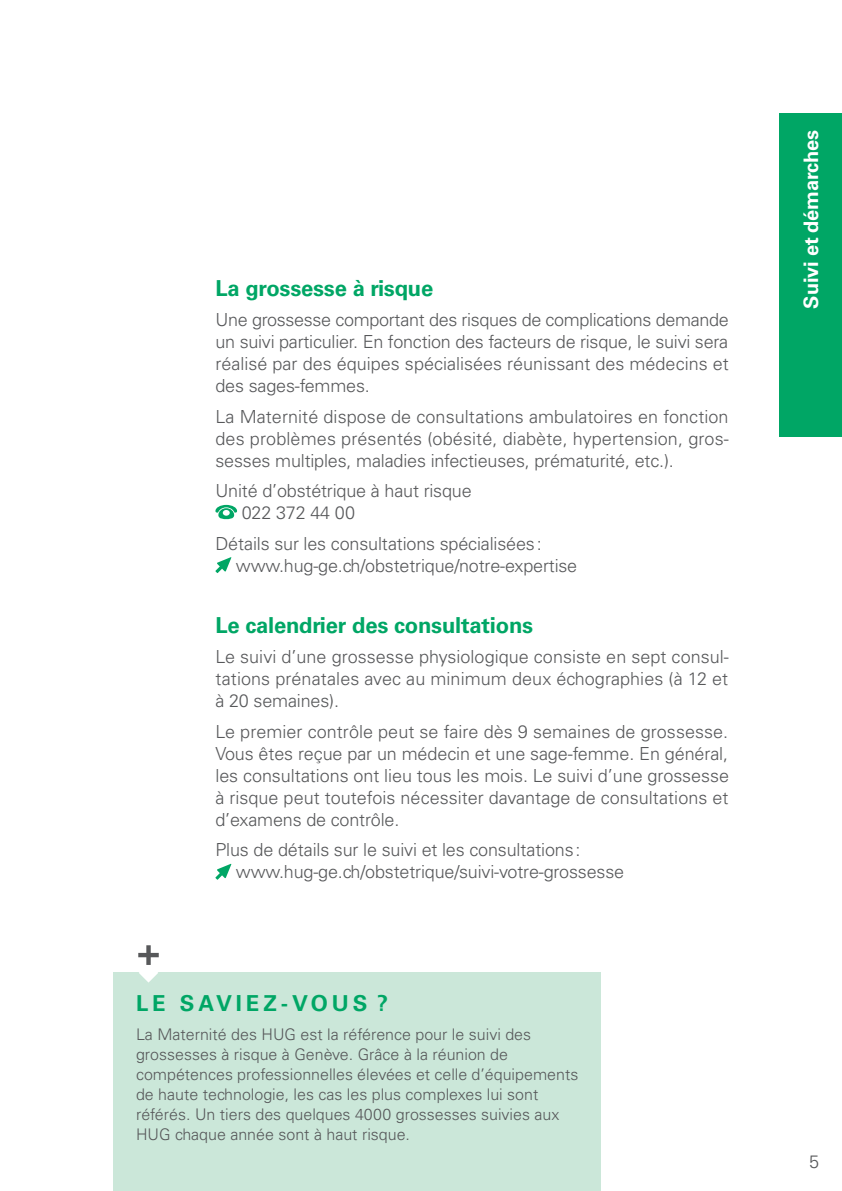
<style>
.page{position:relative;width:842px;height:1191px;background:#fff}
.page>*{position:absolute;margin:0;border:0;box-sizing:border-box;transform-origin:0 0}
.t1{font:700 22px "Univers LT Std";letter-spacing:-.01em;color:#00a665}
.t2{font:700 22px "Univers LT Std";letter-spacing:.18em;color:#00a665}
.t3{font:700 20px "Univers LT Std";letter-spacing:-.01em;color:#fff}
.t4{font:300 18px/22px "Univers LT Std";letter-spacing:-.01em;color:#57585a;text-align:justify}
.t5{font:300 16px/20px "Univers LT Std";color:#57585a}
</style>
<div class="page">
<svg style="left:215px;top:505px;width:22px;height:14px"></svg>
<svg style="left:215px;top:557px;width:16px;height:16px"></svg>
<svg style="left:215px;top:863px;width:16px;height:16px"></svg>
<div style="left:780px;top:113px;width:62px;height:324px;background:#00a665"></div>
<div style="left:113px;top:972px;width:488px;height:219px;background:#cbe7d9"></div>
<svg style="left:138px;top:945px;width:21px;height:37px"></svg>
<p class="t1" style="left:215px;top:275px;width:219px">La grossesse à risque</p>
<p class="t4" style="left:215px;top:309px;width:515px">Une grossesse comportant des risques de complications demande un suivi particulier. En fonction des facteurs de risque, le suivi sera réalisé par des équipes spécialisées réunissant des médecins et des sages-femmes.</p>
<p class="t4" style="left:215px;top:405px;width:515px">La Maternité dispose de consultations ambulatoires en fonction des problèmes présentés (obésité, diabète, hypertension, gros&shy;sesses multiples, maladies infectieuses, prématurité, etc.).</p>
<p class="t4" style="left:242px;top:480px;width:232px;text-indent:-26px">Unité d’obstétrique à haut risque<br>022 372 44 00</p>
<p class="t4" style="left:236px;top:532px;width:343px;text-indent:-21px">Détails sur les consultations spécialisées: www.hug-ge.ch/obstetrique/notre-expertise</p>
<p class="t1" style="left:215px;top:612px;width:319px">Le calendrier des consultations</p>
<p class="t4" style="left:215px;top:646px;width:515px">Le suivi d’une grossesse physiologique consiste en sept consul&shy;tations prénatales avec au minimum deux échographies (à 12 et à 20 semaines).</p>
<p class="t4" style="left:215px;top:720px;width:515px">Le premier contrôle peut se faire dès 9 semaines de grossesse.<br>Vous êtes reçue par un médecin et une sage-femme. En général, les consultations ont lieu tous les mois. Le suivi d’une grossesse à risque peut toutefois nécessiter davantage de consultations et d’examens de contrôle.</p>
<p class="t4" style="left:236px;top:839px;width:390px;text-indent:-21px">Plus de détails sur le suivi et les consultations: www.hug-ge.ch/obstetrique/suivi-votre-grossesse</p>
<p class="t2" style="left:136px;top:990px;width:254px">LE SAVIEZ-VOUS ?</p>
<p class="t5" style="left:136px;top:1024px;width:444px">La Maternité des HUG est la référence pour le suivi des grossesses à risque à Genève. Grâce à la réunion de compétences professionnelles élevées et celle d’équipements de haute technologie, les cas les plus complexes lui sont référés. Un tiers des quelques 4000 grossesses suivies aux HUG chaque année sont à haut risque.</p>
<p class="t3" style="left:799px;top:308px;width:180px;rotate:-90deg">Suivi et démarches</p>
<p class="t4" style="left:809px;top:1151px;width:12px">5</p>
</div>
